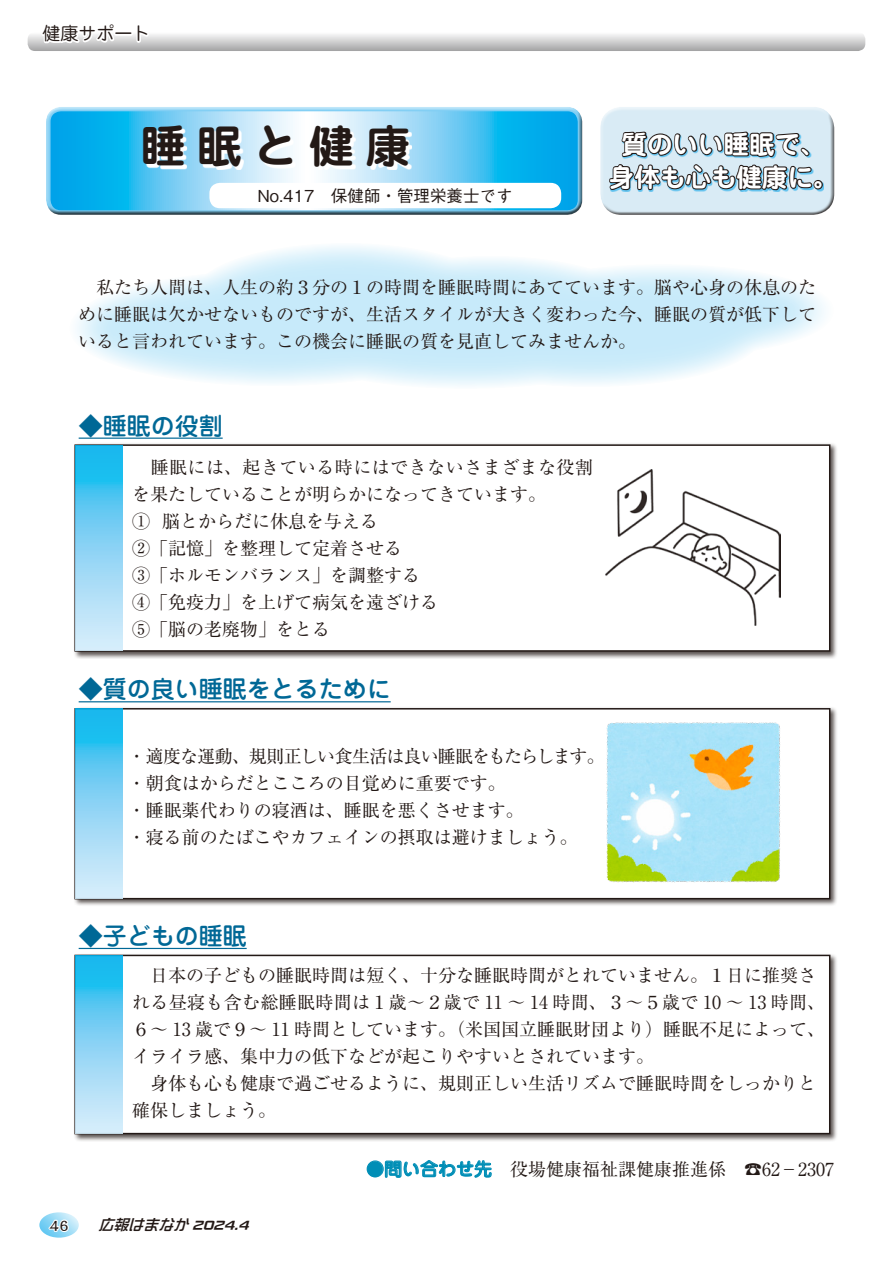
<style>
.page{position:relative;width:893px;height:1263px;background:#fff}
.page>*{position:absolute;margin:0;border:0;box-sizing:border-box;transform-origin:0 0}
.t1{font:700 45px "Jun 501 Pro";letter-spacing:.25em;color:#231916}
.t2{font:700 25.5px/33px "Jun 501 Pro";color:#fff;text-align:center}
.t3{font:500 24px "Jun 34 Pro";color:#006896}
.t4{font:18px/27px "Ryumin Pro";color:#231916}
.t5{font:18px "Jun 201 Pro";color:#231916}
.t6{font:500 16.5px "Gothic BBB Pro";color:#231916}
.t7{font:16.5px "DF Ryu Seki Std W9";color:#231916}
.t8{font:italic 15px "DF So Gei Std W5";color:#231916}
.s1{font-family:"Jun 34 Pro";font-weight:500;color:#008eb6}
</style>
<div class="page">
<svg style="left:39px;top:1212px;width:40px;height:25px"></svg>
<svg style="left:47px;top:1216px;width:24px;height:17px"></svg>
<div style="left:69px;top:242px;width:767px;height:149px;background:#fff;opacity:.75"></div>
<div style="left:73px;top:443px;width:765px;height:216px;background:#231916;opacity:.75"></div>
<div style="left:75px;top:445px;width:755px;height:206px;background:#fff"></div>
<div style="left:74px;top:444px;width:756px;height:208px;border:2px solid #231916"></div>
<svg style="left:75px;top:445px;width:47px;height:206px;background:#7ed1f3"></svg>
<div style="left:73px;top:706px;width:765px;height:201px;background:#231916;opacity:.75"></div>
<div style="left:75px;top:709px;width:755px;height:190px;background:#fff"></div>
<div style="left:74px;top:708px;width:756px;height:191px;border:2px solid #231916"></div>
<svg style="left:75px;top:709px;width:47px;height:190px;background:#7ed2f3"></svg>
<div style="left:73px;top:953px;width:765px;height:189px;background:#231916;opacity:.75"></div>
<div style="left:75px;top:955px;width:755px;height:178px;background:#fff"></div>
<div style="left:74px;top:955px;width:756px;height:179px;border:2px solid #231916"></div>
<svg style="left:75px;top:955px;width:47px;height:178px;background:#7dd1f3"></svg>
<div style="left:599px;top:102px;width:235px;height:105px;background:#fff;opacity:.75"></div>
<div style="left:600px;top:112px;width:236px;height:104px;background:#231916;opacity:.75"></div>
<svg style="left:28px;top:32px;width:837px;height:19px;background:#cfcfcf"></svg>
<svg style="left:39px;top:32px;width:78px;height:13px"></svg>
<div style="left:114px;top:31px;width:19px;height:5px;border:3px solid #fff"></div>
<svg style="left:135px;top:32px;width:15px;height:12px"></svg>
<div style="left:44px;top:105px;width:538px;height:104px;background:#fff;opacity:.75"></div>
<div style="left:45px;top:111px;width:537px;height:105px;background:#231916;opacity:.75"></div>
<div style="left:209px;top:183px;width:352px;height:25px;background:#fff;border-radius:11px"></div>
<svg style="left:146px;top:128px;width:266px;height:42px"></svg>
<svg style="left:608px;top:131px;width:216px;height:71px;background:#8ca0aa"></svg>
<div style="left:367px;top:1161px;width:16px;height:16px;border:1px solid #008eb6;border-radius:50%"></div>
<svg style="left:385px;top:1160px;width:107px;height:18px"></svg>
<hr style="left:79px;top:948px;width:168px;height:1px;background:#006896">
<hr style="left:79px;top:701px;width:312px;height:1px;background:#006896">
<hr style="left:79px;top:438px;width:144px;height:1px;background:#006896">
<img style="left:606px;top:470px;width:174px;height:156px">
<img style="left:606px;top:722px;width:174px;height:161px">
<p class="t5" style="left:43px;top:19px;width:109px">健康サポート</p>
<h1 class="t1" style="left:141px;top:110px;width:271px">睡眠と健康</h1>
<h2 class="t2" style="left:609px;top:125px;width:231px">質のいい睡眠で、身体も心も健康に。</h2>
<p class="t6" style="left:257px;top:182px;width:257px">No.417　保健師・管理栄養士です</p>
<p class="t4" style="left:78px;top:273px;width:740px;text-align:justify">　私たち人間は、人生の約３分の１の時間を睡眠時間にあてています。脳や心身の休息のために睡眠は欠かせないものですが、生活スタイルが大きく変わった今、睡眠の質が低下していると言われています。この機会に睡眠の質を見直してみませんか。</p>
<h3 class="t3" style="left:79px;top:406px;width:146px">◆睡眠の役割</h3>
<p class="t4" style="left:132px;top:453px;width:462px">　睡眠には、起きている時にはできないさまざまな役割を果たしていることが明らかになってきています。<br>① 脳とからだに休息を与える<br>②「記憶」を整理して定着させる<br>③「ホルモンバランス」を調整する<br>④「免疫力」を上げて病気を遠ざける<br>⑤「脳の老廃物」をとる</p>
<h3 class="t3" style="left:79px;top:670px;width:313px">◆質の良い睡眠をとるために</h3>
<p class="t4" style="left:128px;top:742px;width:479px">・適度な運動、規則正しい食生活は良い睡眠をもたらします。・朝食はからだとこころの目覚めに重要です。<br>・睡眠薬代わりの寝酒は、睡眠を悪くさせます。<br>・寝る前のたばこやカフェインの摂取は避けましょう。</p>
<h3 class="t3" style="left:79px;top:917px;width:170px">◆子どもの睡眠</h3>
<p class="t4" style="left:132px;top:961px;width:695px">　日本の子どもの睡眠時間は短く、十分な睡眠時間がとれていません。１日に推奨される昼寝も含む総睡眠時間は１歳～２歳で 11 ～ 14 時間、３～５歳で 10 ～ 13 時間、６～ 13 歳で９～ 11 時間としています。（米国国立睡眠財団より）睡眠不足によって、イライラ感、集中力の低下などが起こりやすいとされています。<br>　身体も心も健康で過ごせるように、規則正しい生活リズムで睡眠時間をしっかりと確保しましょう。</p>
<p class="t7" style="left:49px;top:1216px;width:22px">46</p>
<p class="t8" style="left:98px;top:1216px;width:156px">広報はまなか 2024.4</p>
<p class="t4" style="left:366px;top:1154px;width:470px"><span class="s1">●問い合わせ先</span>　役場健康福祉課健康推進係　☎62－2307</p>
</div>
